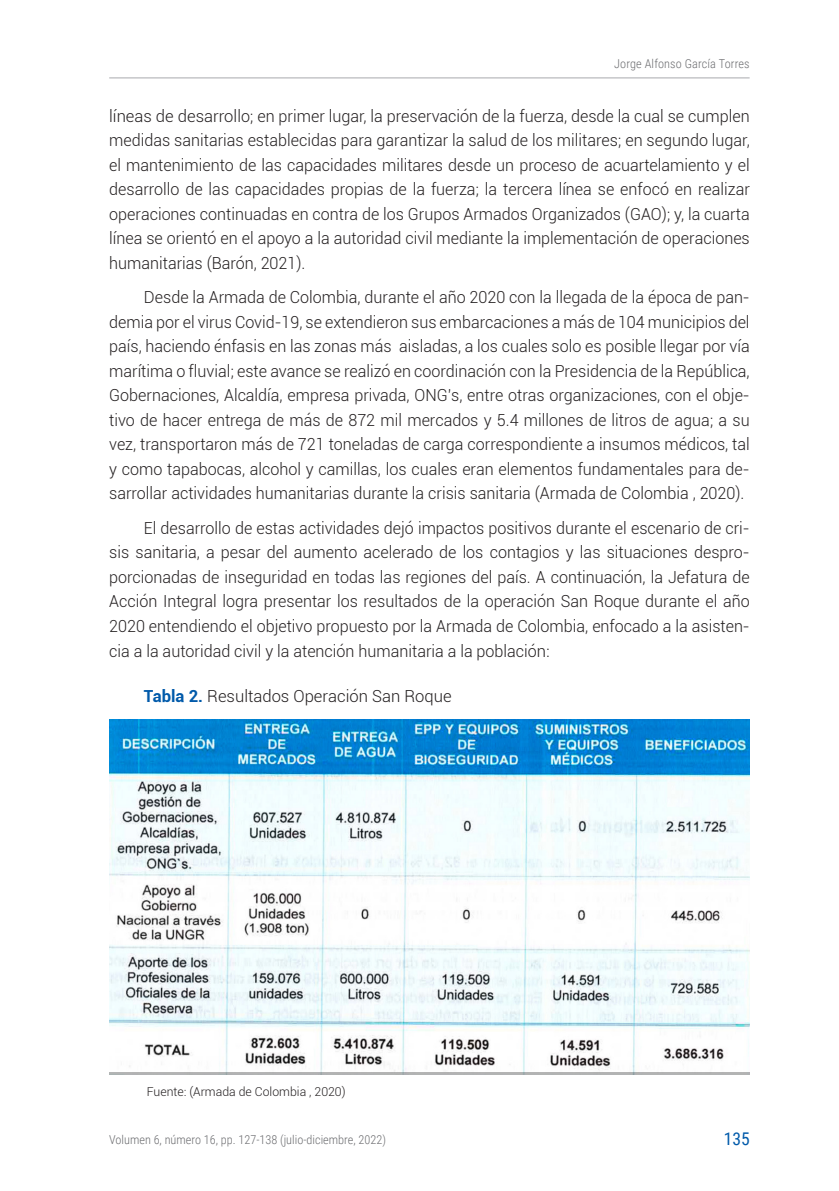
<style>
.page{position:relative;width:839px;height:1191px;background:#fff}
.page>*{position:absolute;margin:0;border:0;box-sizing:border-box;transform-origin:0 0}
.t1{font:17.5px "Roboto Condensed";color:#015aaa}
.PARRAFOS{font:300 16.62px/24.5px "Roboto";color:#231f20;text-align:justify}
.PRIMER_PARRAFO{font:300 16.62px/24.5px "Roboto";color:#231f20;text-align:justify}
.t2{font:300 12.25px "Roboto Condensed";color:#6c6d70}
.FUENTE_OK{font:300 12.25px "Roboto";color:#231f20}
.s1{font-weight:700;color:#015aaa}
</style>
<div class="page">
<hr style="left:109px;top:77px;width:640px;height:1px;background:#a8a9ad">
<img style="left:109px;top:719px;width:640px;height:355px">
<p class="t2" style="left:614px;top:55px;width:137px">Jorge Alfonso García Torres</p>
<p class="PRIMER_PARRAFO" style="left:109px;top:103px;width:642px">líneas de desarrollo; en primer lugar, la preservación de la fuerza, desde la cual se cumplen medidas sanitarias establecidas para garantizar la salud de los militares; en segundo lugar, el mantenimiento de las capacidades militares desde un proceso de acuartelamiento y el desarrollo de las capacidades propias de la fuerza; la tercera línea se enfocó en realizar operaciones continuadas en contra de los Grupos Armados Organizados (GAO); y, la cuarta línea se orientó en el apoyo a la autoridad civil mediante la implementación de operaciones humanitarias (Barón, 2021).</p>
<p class="PARRAFOS" style="left:109px;top:284px;width:642px;text-indent:35px">Desde la Armada de Colombia, durante el año 2020 con la llegada de la época de pan&shy;demia por el virus Covid-19, se extendieron sus embarcaciones a más de 104 municipios del país, haciendo énfasis en las zonas más aisladas, a los cuales solo es posible llegar por vía marítima o fluvial; este avance se realizó en coordinación con la Presidencia de la República, Gobernaciones, Alcaldía, empresa privada, ONG’s, entre otras organizaciones, con el obje&shy;tivo de hacer entrega de más de 872 mil mercados y 5.4 millones de litros de agua; a su vez, transportaron más de 721 toneladas de carga correspondiente a insumos médicos, tal y como tapabocas, alcohol y camillas, los cuales eran elementos fundamentales para de&shy;sarrollar actividades humanitarias durante la crisis sanitaria (Armada de Colombia , 2020).</p>
<p class="PARRAFOS" style="left:109px;top:515px;width:642px;text-indent:35px">El desarrollo de estas actividades dejó impactos positivos durante el escenario de cri&shy;sis sanitaria, a pesar del aumento acelerado de los contagios y las situaciones despro&shy;porcionadas de inseguridad en todas las regiones del país. A continuación, la Jefatura de Acción Integral logra presentar los resultados de la operación San Roque durante el año 2020 entendiendo el objetivo propuesto por la Armada de Colombia, enfocado a la asisten&shy;cia a la autoridad civil y la atención humanitaria a la población:</p>
<p class="PARRAFOS" style="left:144px;top:683px;width:309px"><span class="s1">Tabla 2.</span> Resultados Operación San Roque</p>
<p class="FUENTE_OK" style="left:147px;top:1083px;width:200px">Fuente: (Armada de Colombia , 2020)</p>
<p class="t2" style="left:109px;top:1131px;width:278px">Volumen 6, número 16, pp. 127-138 (julio-diciembre, 2022)</p>
<p class="t1" style="left:723px;top:1126px;width:27px">135</p>
</div>
